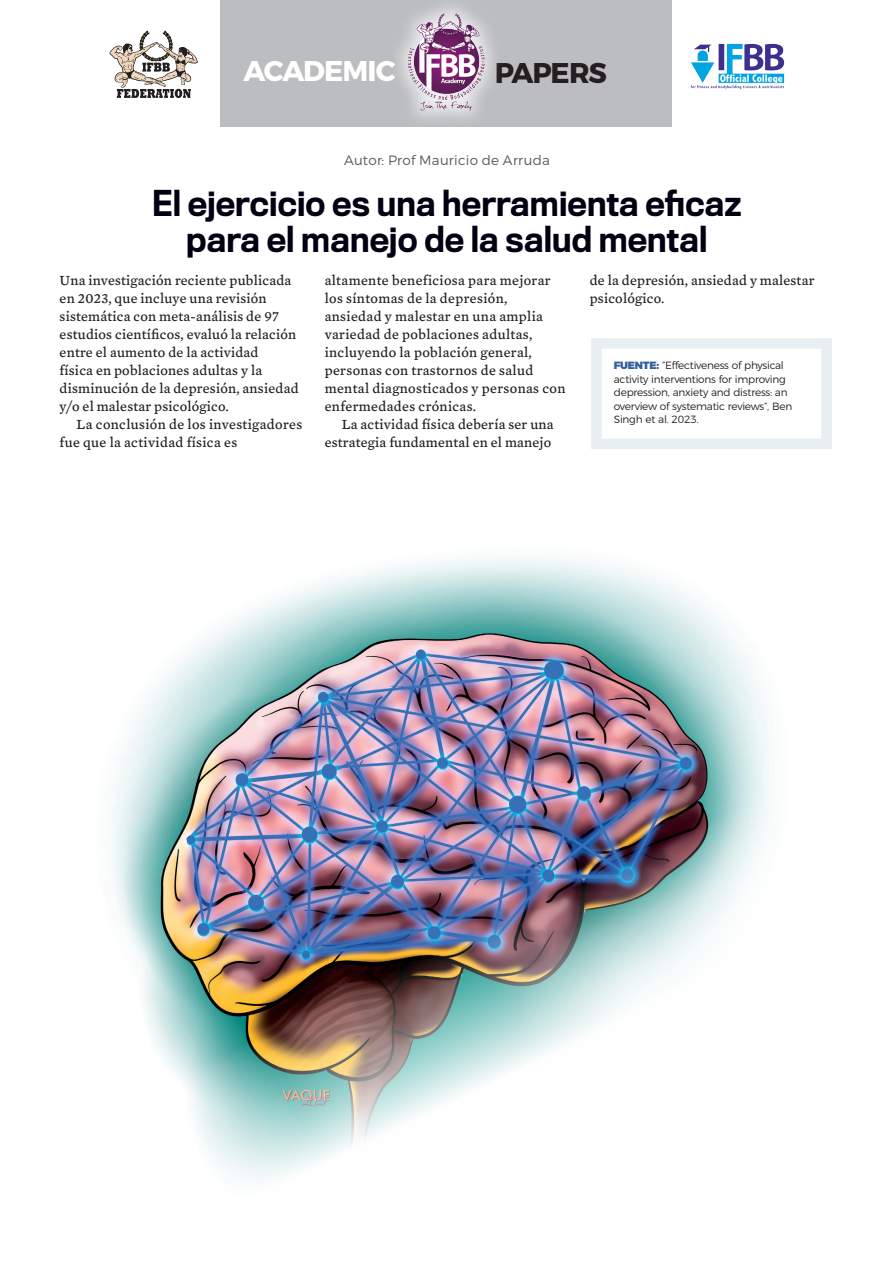
<style>
.page{position:relative;width:893px;height:1263px;background:#fff}
.page>*{position:absolute;margin:0;border:0;box-sizing:border-box;transform-origin:0 0}
.category_head{font:500 33px "Titling Gothic FB Narrow";letter-spacing:.005em;color:#000012}
.Hed_Narrow_14_13{font:700 28.5px "Montserrat";letter-spacing:-.03em;color:#fff}
.Hed_Narrow_14_13-2{font:700 28.5px "Montserrat";letter-spacing:-.04em;color:#231f20}
.t1{font:14.25px/18px "Mercury Text G4";letter-spacing:.015em;color:#231f20}
._1__HED__SM_FlamaBld{font:300 13.5px "Montserrat";letter-spacing:.02em;color:#57585a}
.t2{font:300 10.5px/13.5px "Montserrat";letter-spacing:-.02em;color:#231f20}
.s1{font-weight:900;color:#355d9f}
</style>
<div class="page">
<div style="left:220px;top:0;width:451px;height:126px;background:#bcbdc0"></div>
<div style="left:388px;top:0;width:116px;height:130px;background:#fff;opacity:.75"></div>
<img style="left:402px;top:13px;width:88px;height:99px">
<svg style="left:109px;top:31px;width:89px;height:67px"></svg>
<img style="left:690px;top:43px;width:95px;height:47px">
<div style="left:591px;top:338px;width:241px;height:111px;background:#fff;border:10px solid #e7eff3"></div>
<img style="left:112px;top:557px;width:658px;height:622px">
<p class="Hed_Narrow_14_13" style="left:244px;top:47px;width:153px">ACADEMIC</p>
<p class="Hed_Narrow_14_13-2" style="left:495px;top:49px;width:114px">PAPERS</p>
<p class="_1__HED__SM_FlamaBld" style="left:344px;top:149px;width:207px">Autor: Prof Mauricio de Arruda</p>
<p class="category_head" style="left:152px;top:184px;width:591px">El ejercicio es una herramienta eficaz</p>
<p class="category_head" style="left:186px;top:220px;width:523px">para el manejo de la salud mental</p>
<p class="t1" style="left:60px;top:271px;width:240px">Una investigación reciente publicada en 2023, que incluye una revisión sistemática con meta-análisis de 97 estudios científicos, evaluó la relación entre el aumento de la actividad<br>física en poblaciones adultas y la disminución de la depresión, ansiedad y/o el malestar psicológico.</p>
<p class="t1" style="left:60px;top:415px;width:244px;text-indent:17px">La conclusión de los investigadores fue que la actividad física es</p>
<p class="t1" style="left:325px;top:271px;width:242px">altamente beneficiosa para mejorar los síntomas de la depresión, ansiedad y malestar en una amplia variedad de poblaciones adultas, incluyendo la población general, personas con trastornos de salud mental diagnosticados y personas con enfermedades crónicas.</p>
<p class="t1" style="left:325px;top:415px;width:230px;text-align:right">La actividad física debería ser una estrategia fundamental en el manejo</p>
<p class="t1" style="left:590px;top:271px;width:226px">de la depresión, ansiedad y malestar psicológico.</p>
<p class="t2" style="left:614px;top:358px;width:180px"><span class="s1">FUENTE:</span> ”Effectiveness of physical activity interventions for improving depression, anxiety and distress: an overview of systematic reviews”, Ben Singh et al. 2023.</p>
</div>
